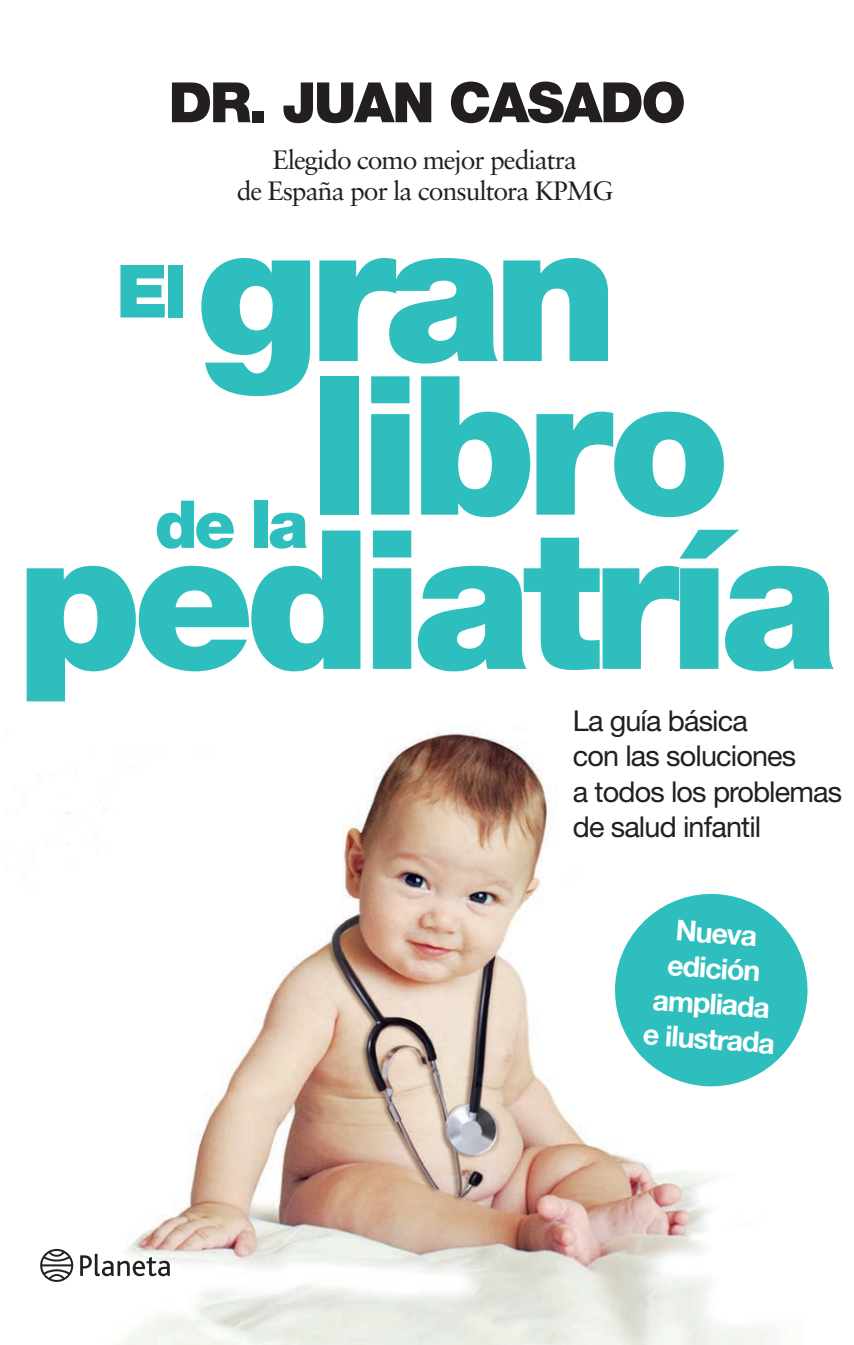
<style>
.page{position:relative;width:854px;height:1345px;background:#fff}
.page>*{position:absolute;margin:0;border:0;box-sizing:border-box;transform-origin:0 0}
.t1{font:900 193.6px "Helvetica Neue";letter-spacing:-.05em;color:#2ebebe}
.t2{font:900 73.6px "Helvetica Neue";color:#2ebebe}
.t3{font:900 66px "Helvetica Neue";color:#2ebebe}
.t4{font:900 55.6px "Helvetica Neue";letter-spacing:-.04em;color:#231f20}
.t5{font:28.8px/35.4px "Helvetica Neue";letter-spacing:-.03em;color:#231f20}
.t6{font:700 28.8px/35.4px "Helvetica Neue";color:#fff;text-align:center}
.t7{font:26.6px/31px "Sabon";letter-spacing:-.04em;color:#231f20;text-align:center}
</style>
<div class="page">
<img style="left:56px;top:732px;width:717px;height:613px">
<svg style="left:40px;top:1249px;width:130px;height:33px"></svg>
<svg style="left:611px;top:890px;width:197px;height:200px"></svg>
<h3 class="t4" style="left:169px;top:69px;width:518px">DR. JUAN CASADO</h3>
<p class="t7" style="left:237px;top:144px;width:378px">Elegido como mejor pediatra<br>de España por la consultora KPMG</p>
<h2 class="t2" style="left:116px;top:247px;width:73px">El</h2>
<h1 class="t1" style="left:197px;top:176px;width:423px">gran</h1>
<h1 class="t1" style="left:309px;top:330px;width:422px">libro</h1>
<h3 class="t3" style="left:155px;top:485px;width:155px">de la</h3>
<h1 class="t1" style="left:16px;top:484px;width:824px">pediatría</h1>
<p class="t5" style="left:572px;top:702px;width:271px">La guía básica<br>con las soluciones<br>a todos los problemas de salud infantil</p>
<p class="t6" style="left:651px;top:910px;width:134px;rotate:4deg">Nueva edición ampliada e ilustrada</p>
</div>
